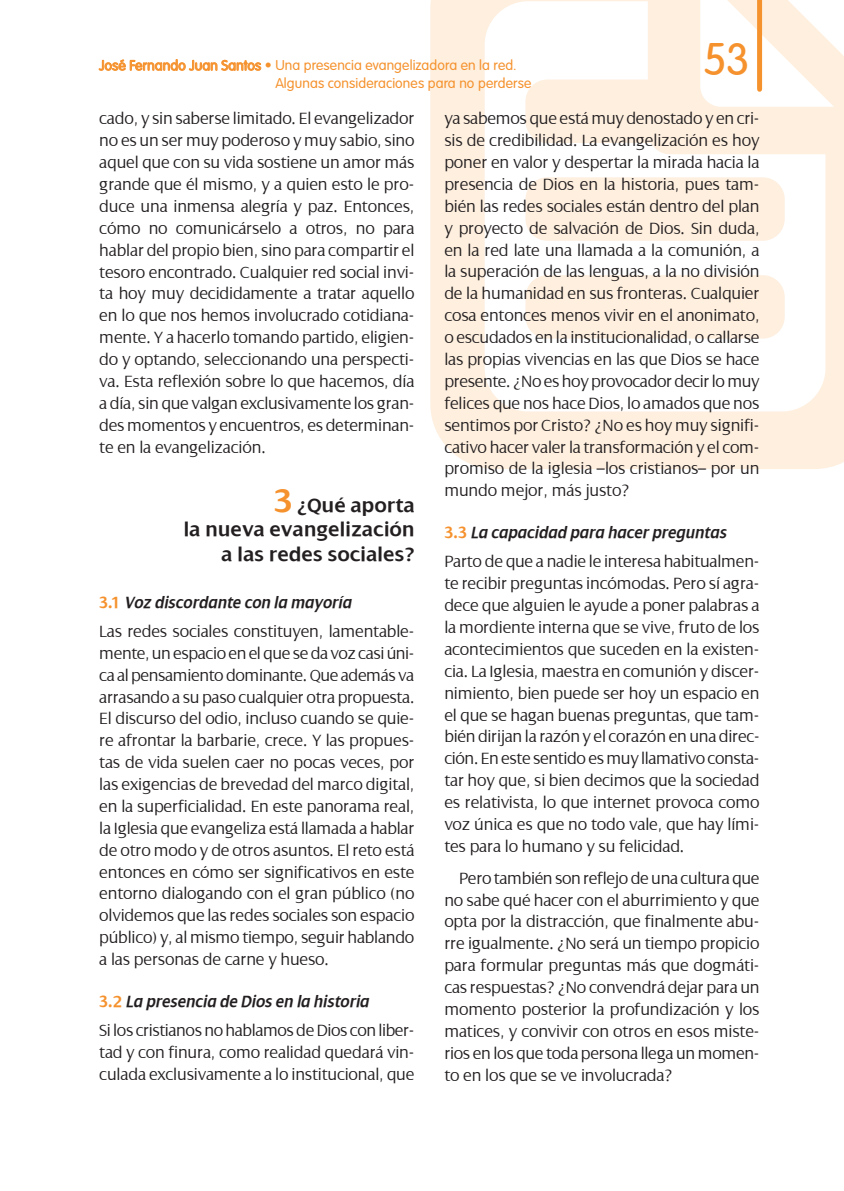
<style>
.page{position:relative;width:844px;height:1191px;background:#fff}
.page>*{position:absolute;margin:0;border:0;box-sizing:border-box;transform-origin:0 0}
.t1{font:300 45.5px "Vag";color:#f5922e}
.t2{font:600 21px/24.5px "Dialog";letter-spacing:.02em;color:#231f20;text-align:right}
.t3{font:300 17.5px/21.9px "Dialog";letter-spacing:-.01em;color:#231f20;text-align:justify}
.t4{font:300 14px "VAG Rounded Std";letter-spacing:.01em;color:#f5922e}
.s1{font-weight:700;font-size:35px;color:#f5922e}
.s2{font-weight:700;color:#f5922e}
.s3{font-weight:600;font-style:italic}
</style>
<div class="page">
<svg style="left:430px;top:0;width:413px;height:469px"></svg>
<div style="left:525px;top:275px;width:259px;height:63px;background:#feefdf;border-radius:22px"></div>
<div style="left:525px;top:177px;width:259px;height:64px;background:#feefdf;border-radius:22px"></div>
<svg style="left:756px;top:0;width:5px;height:89px"></svg>
<svg style="left:99px;top:59px;width:162px;height:12px"></svg>
<p class="t4" style="left:99px;top:57px;width:419px">José Fernando Juan Santos • Una presencia evangelizadora en la red.</p>
<p class="t4" style="left:275px;top:75px;width:257px">Algunas consideraciones para no perderse</p>
<h1 class="t1" style="left:703px;top:34px;width:48px">53</h1>
<p class="t3" style="left:99px;top:108px;width:317px">cado, y sin saberse limitado. El evangelizador no es un ser muy poderoso y muy sabio, sino aquel que con su vida sostiene un amor más grande que él mismo, y a quien esto le pro&shy;duce una inmensa alegría y paz. Entonces, cómo no comunicárselo a otros, no para hablar del propio bien, sino para compartir el tesoro encontrado. Cualquier red social invi&shy;ta hoy muy decididamente a tratar aquello en lo que nos hemos involucrado cotidiana&shy;mente. Y a hacerlo tomando partido, eligien&shy;do y optando, seleccionando una perspecti&shy;va. Esta reflexión sobre lo que hacemos, día a día, sin que valgan exclusivamente los gran&shy;des momentos y encuentros, es determinan&shy;te en la evangelización.</p>
<p class="t2" style="left:184px;top:493px;width:232px"><span class="s1">3</span> ¿Qué aporta<br>la nueva evangelización a las redes sociales?</p>
<p class="t3" style="left:99px;top:587px;width:317px;line-height:29.4px"><span class="s2">3.1</span> <span class="s3">Voz discordante con la mayoría<br></span>Las redes sociales constituyen, lamentable-</p>
<p class="t3" style="left:99px;top:642px;width:317px">mente, un espacio en el que se da voz casi úni&shy;ca al pensamiento dominante. Que además va arrasando a su paso cualquier otra propuesta.<br>El discurso del odio, incluso cuando se quie&shy;re afrontar la barbarie, crece. Y las propues&shy;tas de vida suelen caer no pocas veces, por las exigencias de brevedad del marco digital, en la superficialidad. En este panorama real, la Iglesia que evangeliza está llamada a hablar de otro modo y de otros asuntos. El reto está entonces en cómo ser significativos en este entorno dialogando con el gran público (no olvidemos que las redes sociales son espacio público) y, al mismo tiempo, seguir hablando a las personas de carne y hueso.</p>
<p class="t3" style="left:99px;top:986px;width:317px;line-height:29.4px"><span class="s2">3.2</span> <span class="s3">La presencia de Dios en la historia<br></span>Si los cristianos no hablamos de Dios con liber-</p>
<p class="t3" style="left:99px;top:1041px;width:317px">tad y con finura, como realidad quedará vin&shy;culada exclusivamente a lo institucional, que</p>
<p class="t3" style="left:444px;top:108px;width:317px">ya sabemos que está muy denostado y en cri&shy;sis de credibilidad. La evangelización es hoy poner en valor y despertar la mirada hacia la presencia de Dios en la historia, pues tam&shy;bién las redes sociales están dentro del plan y proyecto de salvación de Dios. Sin duda, en la red late una llamada a la comunión, a la superación de las lenguas, a la no división de la humanidad en sus fronteras. Cualquier cosa entonces menos vivir en el anonimato, o escudados en la institucionalidad, o callarse las propias vivencias en las que Dios se hace presente. ¿No es hoy provocador decir lo muy felices que nos hace Dios, lo amados que nos sentimos por Cristo? ¿No es hoy muy signifi&shy;cativo hacer valer la transformación y el com&shy;promiso de la iglesia –los cristianos– por un mundo mejor, más justo?</p>
<p class="t3" style="left:444px;top:518px;width:317px;line-height:29.4px"><span class="s2">3.3</span> <span class="s3">La capacidad para hacer preguntas<br></span>Parto de que a nadie le interesa habitualmen-</p>
<p class="t3" style="left:444px;top:573px;width:317px">te recibir preguntas incómodas. Pero sí agra&shy;dece que alguien le ayude a poner palabras a la mordiente interna que se vive, fruto de los acontecimientos que suceden en la existen&shy;cia. La Iglesia, maestra en comunión y discer&shy;nimiento, bien puede ser hoy un espacio en el que se hagan buenas preguntas, que tam&shy;bién dirijan la razón y el corazón en una direc&shy;ción. En este sentido es muy llamativo consta&shy;tar hoy que, si bien decimos que la sociedad es relativista, lo que internet provoca como voz única es que no todo vale, que hay lími&shy;tes para lo humano y su felicidad.</p>
<p class="t3" style="left:444px;top:867px;width:317px;text-indent:15px">Pero también son reflejo de una cultura que no sabe qué hacer con el aburrimiento y que opta por la distracción, que finalmente abu&shy;rre igualmente. ¿No será un tiempo propicio para formular preguntas más que dogmáti&shy;cas respuestas? ¿No convendrá dejar para un momento posterior la profundización y los matices, y convivir con otros en esos miste&shy;rios en los que toda persona llega un momen&shy;to en los que se ve involucrada?</p>
</div>
